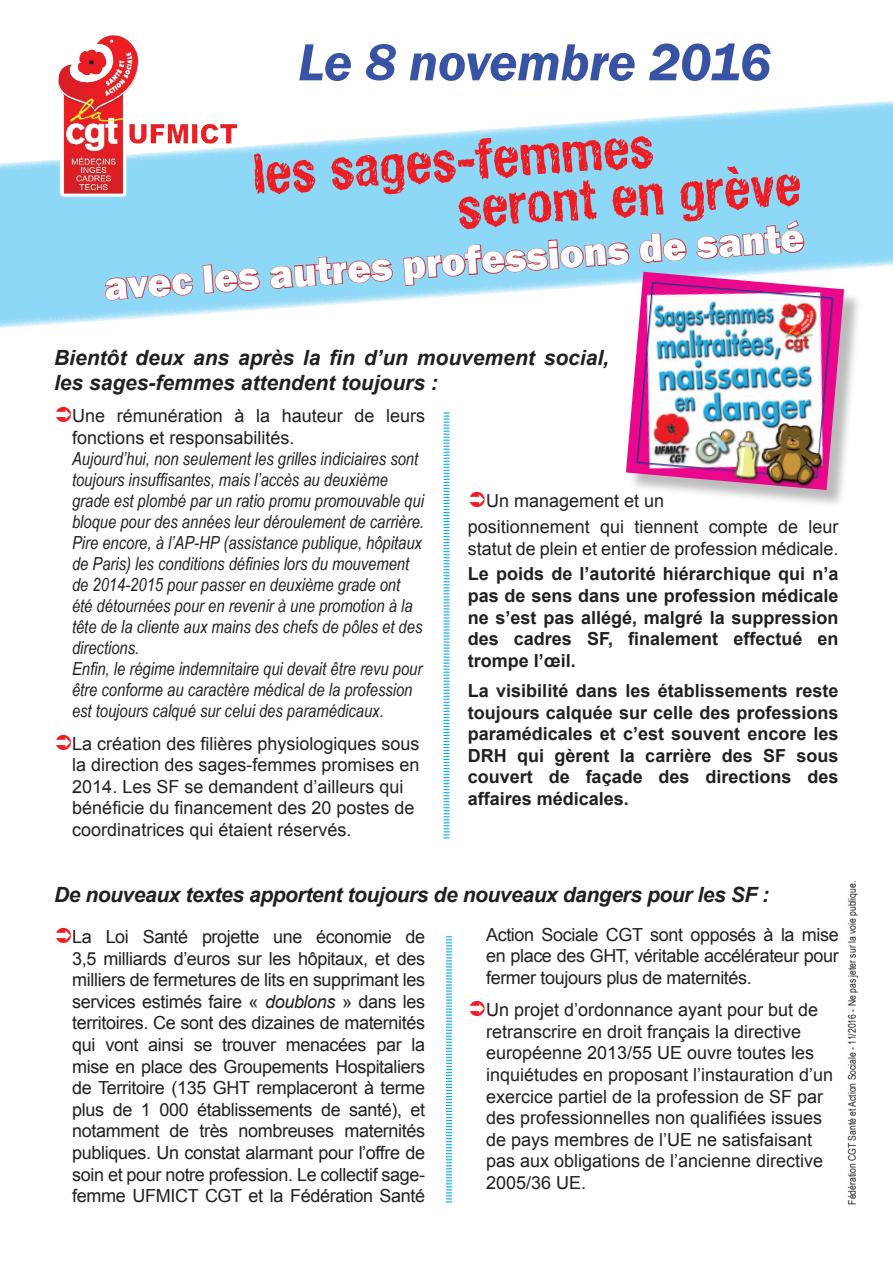
<style>
.page{position:relative;width:893px;height:1263px;background:#fff}
.page>*{position:absolute;margin:0;border:0;box-sizing:border-box;transform-origin:0 0}
.t1{font:54px/48px "Hand Vetica";color:#ee1d23}
.t2{font:italic 600 54px "Franklin Gothic";letter-spacing:-.01em;color:#3853a3}
.t3{font:800 40.5px "Franklin Gothic";color:#fff}
.t4{font:italic 700 21px/25.2px "Arial";color:#231f20}
.t5{font:italic 700 21px "Arial";letter-spacing:-.02em;color:#231f20}
.t6{font:18px/21.6px "Arial";color:#231f20}
.t7{font:italic 18px/21px "Arial Narrow";color:#231f20}
.t8{font:700 18px/21.6px "Arial";color:#231f20;text-align:justify}
.t9{font:10.5px "Arial Narrow";color:#231f20}
.s1{font-style:italic}
</style>
<div class="page">
<svg style="left:0;top:101px;width:893px;height:227px;fill:#8dd7f7"></svg>
<svg style="left:443px;top:412px;width:6px;height:426px"></svg>
<svg style="left:446px;top:936px;width:6px;height:266px"></svg>
<svg style="left:104px;top:272px;width:90px;height:29px;background:#9cacc6"></svg>
<svg style="left:202px;top:264px;width:59px;height:30px;background:#9da9c3"></svg>
<svg style="left:269px;top:256px;width:124px;height:66px"></svg>
<svg style="left:402px;top:209px;width:228px;height:106px"></svg>
<svg style="left:638px;top:232px;width:49px;height:32px;background:#9caec8"></svg>
<svg style="left:695px;top:198px;width:110px;height:62px;background:#95c0dd"></svg>
<div style="left:629px;top:275px;width:233px;height:233px;background:#231f20;opacity:.3"></div>
<img style="left:626px;top:272px;width:218px;height:218px">
<img style="left:54px;top:35px;width:188px;height:163px">
<h1 class="t2" style="left:298px;top:27px;width:474px">Le 8 novembre 2016</h1>
<h1 class="t1" style="left:452px;top:135px;width:346px;text-indent:-201px;rotate:-4deg">les sages-femmes seront en grève</h1>
<h2 class="t3" style="left:102px;top:260px;width:703px;rotate:-4deg">avec les autres professions de santé</h2>
<p class="t4" style="left:54px;top:345px;width:557px">Bientôt deux ans après la fin d’un mouvement social, les sages-femmes attendent toujours :</p>
<p class="t6" style="left:72px;top:405px;width:354px">Une rémunération à la hauteur de leurs fonctions et responsabilités.</p>
<p class="t7" style="left:72px;top:448px;width:353px">Aujourd’hui, non seulement les grilles indiciaires sont toujours insuffisantes, mais l’accès au deuxième grade est plombé par un ratio promu promouvable qui bloque pour des années leur déroulement de carrière.<br>Pire encore, à l’AP-HP (assistance publique, hôpitaux de Paris) les conditions définies lors du mouvement de 2014-2015 pour passer en deuxième grade ont été détournées pour en revenir à une promotion à la tête de la cliente aux mains des chefs de pôles et des directions.<br>Enfin, le régime indemnitaire qui devait être revu pour être conforme au caractère médical de la profession est toujours calqué sur celui des paramédicaux.</p>
<p class="t6" style="left:72px;top:732px;width:349px">La création des filières physiologiques sous la direction des sages-femmes promises en 2014. Les SF se demandent d’ailleurs qui bénéficie du financement des 20 postes de coordinatrices qui étaient réservés.</p>
<p class="t6" style="left:468px;top:488px;width:372px;line-height:25.8px;text-indent:18px">Un management et un<br>positionnement qui tiennent compte de leur</p>
<p class="t6" style="left:468px;top:537px;width:372px">statut de plein et entier de profession médicale.</p>
<p class="t8" style="left:468px;top:563px;width:372px">Le poids de l’autorité hiérarchique qui n’a pas de sens dans une profession médicale ne s’est pas allégé, malgré la suppression des cadres SF, finalement effectué en trompe l’œil.</p>
<p class="t8" style="left:468px;top:680px;width:372px">La visibilité dans les établissements reste toujours calquée sur celle des professions paramédicales et c’est souvent encore les DRH qui gèrent la carrière des SF sous couvert de façade des directions des affaires médicales.</p>
<p class="t5" style="left:54px;top:880px;width:717px">De nouveaux textes apportent toujours de nouveaux dangers pour les SF :</p>
<p class="t6" style="left:72px;top:926px;width:354px;text-align:justify">La Loi Santé projette une économie de 3,5 milliards d’euros sur les hôpitaux, et des milliers de fermetures de lits en supprimant les services estimés faire « <span class="s1">doublons</span> » dans les territoires. Ce sont des dizaines de maternités qui vont ainsi se trouver menacées par la mise en place des Groupements Hospitaliers de Territoire (135 GHT remplaceront à terme plus de 1 000 établissements de santé), et notamment de très nombreuses maternités publiques. Un constat alarmant pour l’offre de soin et pour notre profession. Le collectif sage&shy;femme UFMICT CGT et la Fédération Santé</p>
<p class="t6" style="left:486px;top:923px;width:354px;text-align:justify">Action Sociale CGT sont opposés à la mise en place des GHT, véritable accélérateur pour fermer toujours plus de maternités.</p>
<p class="t6" style="left:486px;top:999px;width:349px">Un projet d’ordonnance ayant pour but de retranscrire en droit français la directive européenne 2013/55 UE ouvre toutes les inquiétudes en proposant l’instauration d’un exercice partiel de la profession de SF par des professionnelles non qualifiées issues de pays membres de l’UE ne satisfaisant pas aux obligations de l’ancienne directive 2005/36 UE.</p>
<p class="t9" style="left:845px;top:1205px;width:325px;rotate:-90deg">Fédération CGT Santé et Action Sociale - 11/2016 - Ne pas jeter sur la voie publique.</p>
</div>
